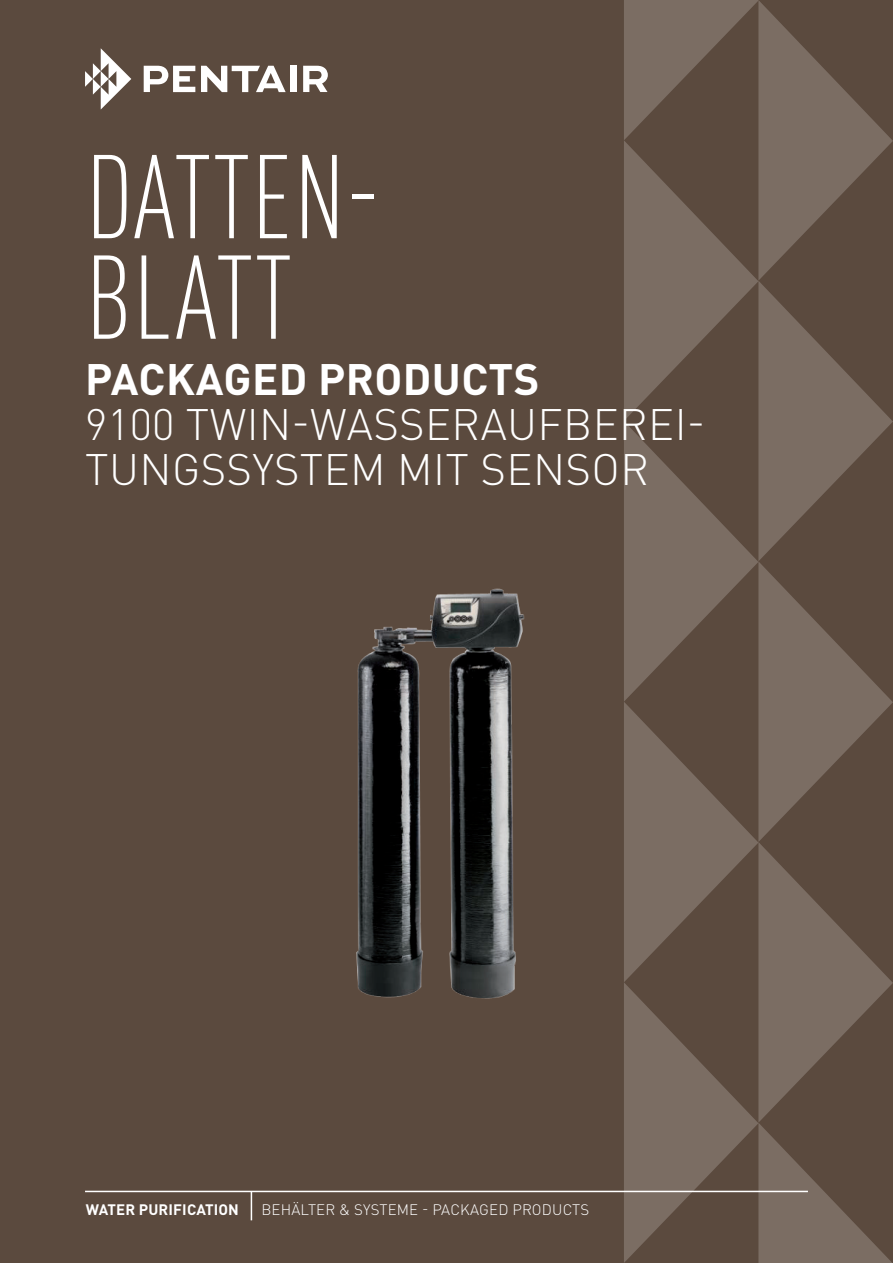
<style>
.page{position:relative;width:893px;height:1263px;background:#fff}
.page>*{position:absolute;margin:0;border:0;box-sizing:border-box;transform-origin:0 0}
.t1{font:300 condensed 117px/100.5px "DIN Pro";letter-spacing:.01em;color:#fff}
.t2{font:300 43.5px/45px "DIN Pro";letter-spacing:.01em;color:#fff}
.t3{font:700 43.5px "DIN Pro";letter-spacing:.01em;color:#fff}
.t4{font:300 15px "DIN Pro";letter-spacing:.01em;color:#fff}
.t5{font:700 15px "DIN Pro";letter-spacing:.01em;color:#fff}
</style>
<div class="page">
<div style="left:0;top:0;width:624px;height:1263px;background:#5b4a3e"></div>
<svg style="left:85px;top:48px;width:46px;height:62px"></svg>
<svg style="left:144px;top:66px;width:51px;height:26px"></svg>
<svg style="left:201px;top:66px;width:85px;height:26px"></svg>
<div style="left:290px;top:66px;width:6px;height:26px;background:#fff"></div>
<svg style="left:303px;top:66px;width:25px;height:26px"></svg>
<svg style="left:624px;top:0;width:269px;height:1263px;background:#6b5b50"></svg>
<hr style="left:85px;top:1191px;width:723px;height:1px;background:#fff">
<svg style="left:251px;top:1192px;width:1px;height:28px"></svg>
<img style="left:317px;top:574px;width:237px;height:435px">
<h1 class="t1" style="left:86px;top:140px;width:297px">DATTEN-<br>BLATT</h1>
<p class="t3" style="left:85px;top:343px;width:456px">PACKAGED PRODUCTS</p>
<p class="t2" style="left:85px;top:398px;width:622px">9100 TWIN-WASSERAUFBEREI-<br>TUNGSSYSTEM MIT SENSOR</p>
<p class="t5" style="left:86px;top:1197px;width:155px">WATER PURIFICATION</p>
<p class="t4" style="left:261px;top:1198px;width:329px">BEHÄLTER &amp; SYSTEME - PACKAGED PRODUCTS</p>
</div>
